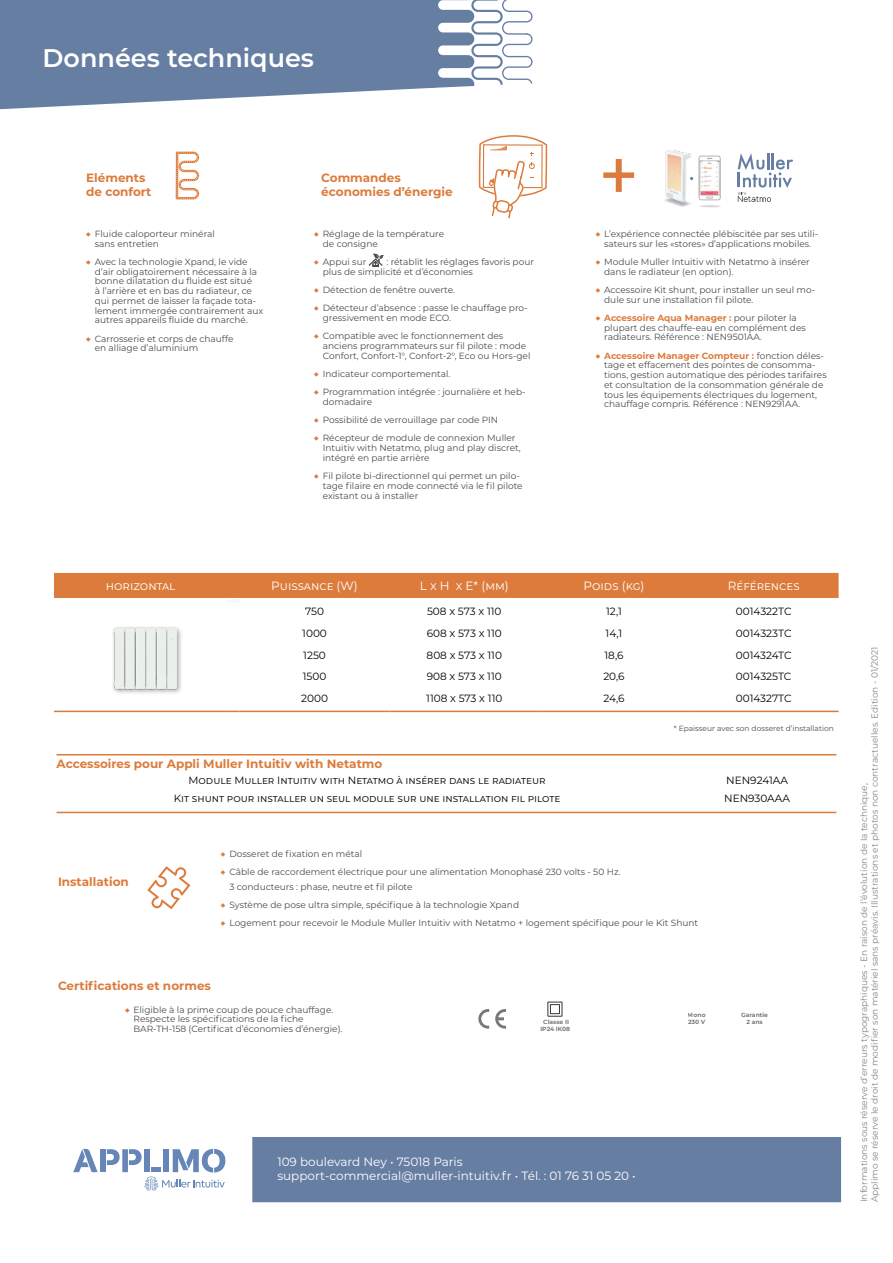
<style>
.page{position:relative;width:893px;height:1263px;background:#fff}
.page>*{position:absolute;margin:0;border:0;box-sizing:border-box;transform-origin:0 0}
.t1{font:600 25.5px "Montserrat";color:#fff}
.t2{font:12px/14.4px "Montserrat";color:#fff}
.t3{font:700 12px/14.4px "Montserrat";color:#dc7b3b}
.t4{font:10.5px "Montserrat";color:#000}
.t5{font:9px/9.8px "Montserrat";color:#4a4a49}
.t6{font:9px/10.8px "Montserrat";color:#878787}
.t7{font:7.5px "Montserrat";color:#4a4a49}
.t8{font:700 6px/7.2px "Montserrat";color:#575756;text-align:center}
.s1{font-family:"Proxima Nova";font-weight:300;color:#dc7b3b}
.s2{font-weight:700;color:#dc7b3b}
</style>
<div class="page">
<div style="left:252px;top:1137px;width:589px;height:65px;background:#677ea3"></div>
<div style="left:100px;top:1149px;width:6px;height:23px;background:#6786b8"></div>
<svg style="left:73px;top:1149px;width:25px;height:23px"></svg>
<svg style="left:107px;top:1149px;width:118px;height:41px"></svg>
<div style="left:548px;top:1002px;width:14px;height:14px;border:1px solid #000"></div>
<div style="left:550px;top:1004px;width:10px;height:10px;border:1px solid #000"></div>
<svg style="left:478px;top:1009px;width:11px;height:20px"></svg>
<svg style="left:495px;top:1009px;width:11px;height:20px"></svg>
<svg style="left:147px;top:866px;width:43px;height:43px"></svg>
<svg style="left:0;top:0;width:432px;height:109px;background:#758aab"></svg>
<svg style="left:57px;top:811px;width:621px;height:1px"></svg>
<hr style="left:57px;top:754px;width:621px;height:1px;background:#dc7b3b">
<hr style="left:678px;top:754px;width:158px;height:1px;background:#dc7b3b">
<hr style="left:57px;top:812px;width:621px;height:1px;background:#dc7b3b">
<hr style="left:678px;top:812px;width:158px;height:1px;background:#dc7b3b">
<div style="left:227px;top:598px;width:13px;height:5px;background:#f8f8fb"></div>
<div style="left:54px;top:573px;width:785px;height:25px;background:#dc7b3b"></div>
<hr style="left:54px;top:711px;width:173px;height:1px;background:#dc7b3b">
<svg style="left:227px;top:711px;width:13px;height:1px"></svg>
<hr style="left:240px;top:711px;width:149px;height:1px;background:#dc7b3b">
<hr style="left:389px;top:711px;width:150px;height:1px;background:#dc7b3b">
<hr style="left:539px;top:711px;width:150px;height:1px;background:#dc7b3b">
<hr style="left:689px;top:711px;width:150px;height:1px;background:#dc7b3b">
<div style="left:110px;top:625px;width:73px;height:71px;background:#fafafa"></div>
<img style="left:113px;top:627px;width:68px;height:66px">
<svg style="left:369px;top:253px;width:15px;height:14px"></svg>
<svg style="left:478px;top:135px;width:70px;height:84px"></svg>
<svg style="left:176px;top:152px;width:23px;height:47px"></svg>
<svg style="left:603px;top:159px;width:31px;height:33px"></svg>
<svg style="left:738px;top:153px;width:55px;height:49px"></svg>
<img style="left:664px;top:150px;width:57px;height:58px">
<svg style="left:432px;top:0;width:101px;height:88px"></svg>
<h1 class="t1" style="left:43px;top:40px;width:273px">Données techniques</h1>
<h2 class="t3" style="left:86px;top:170px;width:67px">Eléments de confort</h2>
<p class="t5" style="left:95px;top:228px;width:122px;text-indent:-9px"><span class="s1">♦</span> Fluide caloporteur minéral sans entretien</p>
<p class="t5" style="left:95px;top:256px;width:170px;text-indent:-9px"><span class="s1">♦</span> Avec la technologie Xpand, le vide d’air obligatoirement nécessaire à la bonne dilatation du fluide est situé<br>à l’arrière et en bas du radiateur, ce qui permet de laisser la façade tota&shy;lement immergée contrairement aux autres appareils fluide du marché.</p>
<p class="t5" style="left:95px;top:333px;width:140px;text-indent:-9px"><span class="s1">♦</span> Carrosserie et corps de chauffe en alliage d’aluminium</p>
<h2 class="t3" style="left:321px;top:170px;width:133px">Commandes économies d’énergie</h2>
<p class="t5" style="left:323px;top:228px;width:123px;text-indent:-9px"><span class="s1">♦</span> Réglage de la température de consigne</p>
<p class="t5" style="left:314px;top:256px;width:54px"><span class="s1">♦</span> Appui sur</p>
<p class="t5" style="left:323px;top:256px;width:213px;text-indent:64px">: rétablit les réglages favoris pour plus de simplicité et d’économies</p>
<p class="t5" style="left:314px;top:280px;width:215px;line-height:18.3px"><span class="s1">♦</span> Détection de fenêtre ouverte.<br><span class="s1">♦</span> Détecteur d’absence : passe le chauffage pro-</p>
<p class="t5" style="left:314px;top:308px;width:191px;line-height:18.3px;text-indent:9px">gressivement en mode ECO.<br><span class="s1">♦</span> Compatible avec le fonctionnement des</p>
<p class="t5" style="left:323px;top:340px;width:209px">anciens programmateurs sur fil pilote : mode<br>Confort, Confort-1°, Confort-2°, Eco ou Hors-gel</p>
<p class="t5" style="left:314px;top:364px;width:213px;line-height:18.3px"><span class="s1">♦</span> Indicateur comportemental.<br><span class="s1">♦</span> Programmation intégrée : journalière et heb-</p>
<p class="t5" style="left:314px;top:392px;width:203px;line-height:18.3px;text-indent:9px">domadaire<br><span class="s1">♦</span> Possibilité de verrouillage par code PIN<br><span class="s1">♦</span> Récepteur de module de connexion Muller</p>
<p class="t5" style="left:323px;top:443px;width:199px">Intuitiv with Netatmo, plug and play discret, intégré en partie arrière</p>
<p class="t5" style="left:323px;top:471px;width:201px;text-indent:-9px"><span class="s1">♦</span> Fil pilote bi-directionnel qui permet un pilo&shy;tage filaire en mode connecté via le fil pilote existant ou à installer</p>
<p class="t5" style="left:596px;top:228px;width:224px;text-align:center"><span class="s1">♦</span> L’expérience connectée plébiscitée par ses utili&shy;sateurs sur les «stores» d’applications mobiles.</p>
<p class="t5" style="left:604px;top:256px;width:207px;text-indent:-9px"><span class="s1">♦</span> Module Muller Intuitiv with Netatmo à insérer dans le radiateur (en option).</p>
<p class="t5" style="left:604px;top:284px;width:213px;text-indent:-9px"><span class="s1">♦</span> Accessoire Kit shunt, pour installer un seul mo&shy;dule sur une installation fil pilote.</p>
<p class="t5" style="left:604px;top:312px;width:203px;text-indent:-9px"><span class="s1">♦</span> <span class="s2">Accessoire Aqua Manager :</span> pour piloter la plupart des chauffe-eau en complément des radiateurs. Référence : NEN9501AA.</p>
<p class="t5" style="left:604px;top:350px;width:224px;text-indent:-9px"><span class="s1">♦</span> <span class="s2">Accessoire Manager Compteur :</span> fonction déles&shy;tage et effacement des pointes de consomma&shy;tions, gestion automatique des périodes tarifaires et consultation de la consommation générale de tous les équipements électriques du logement, chauffage compris. Référence : NEN9291AA.</p>
<h2 class="t2" style="left:106px;top:578px;width:71px">horizontal</h2>
<h2 class="t2" style="left:271px;top:578px;width:88px">Puissance (W)</h2>
<h2 class="t2" style="left:420px;top:578px;width:91px">L x H x E* (mm)</h2>
<h2 class="t2" style="left:584px;top:578px;width:62px">Poids (kg)</h2>
<h2 class="t2" style="left:728px;top:578px;width:73px">Références</h2>
<p class="t4" style="left:305px;top:604px;width:20px">750</p>
<p class="t4" style="left:427px;top:604px;width:76px">508 x 573 x 110</p>
<p class="t4" style="left:606px;top:604px;width:17px">12,1</p>
<p class="t4" style="left:736px;top:604px;width:57px">0014322TC</p>
<p class="t4" style="left:302px;top:626px;width:26px">1000</p>
<p class="t4" style="left:427px;top:626px;width:77px">608 x 573 x 110</p>
<p class="t4" style="left:606px;top:626px;width:18px">14,1</p>
<p class="t4" style="left:736px;top:626px;width:57px">0014323TC</p>
<p class="t4" style="left:303px;top:648px;width:24px">1250</p>
<p class="t4" style="left:427px;top:648px;width:77px">808 x 573 x 110</p>
<p class="t4" style="left:604px;top:648px;width:21px">18,6</p>
<p class="t4" style="left:736px;top:648px;width:57px">0014324TC</p>
<p class="t4" style="left:303px;top:669px;width:25px">1500</p>
<p class="t4" style="left:427px;top:669px;width:77px">908 x 573 x 110</p>
<p class="t4" style="left:603px;top:669px;width:23px">20,6</p>
<p class="t4" style="left:736px;top:669px;width:57px">0014325TC</p>
<p class="t4" style="left:301px;top:691px;width:28px">2000</p>
<p class="t4" style="left:426px;top:691px;width:78px">1108 x 573 x 110</p>
<p class="t4" style="left:603px;top:691px;width:23px">24,6</p>
<p class="t4" style="left:736px;top:691px;width:57px">0014327TC</p>
<p class="t7" style="left:674px;top:723px;width:162px">* Epaisseur avec son dosseret d’installation</p>
<h2 class="t3" style="left:57px;top:756px;width:327px">Accessoires pour Appli Muller Intuitiv with Netatmo</h2>
<p class="t4" style="left:189px;top:772px;width:359px">Module Muller Intuitiv with Netatmo à insérer dans le radiateur</p>
<p class="t4" style="left:726px;top:772px;width:63px">NEN9241AA</p>
<p class="t4" style="left:174px;top:791px;width:388px">Kit shunt pour installer un seul module sur une installation fil pilote</p>
<p class="t4" style="left:724px;top:791px;width:67px">NEN930AAA</p>
<h2 class="t3" style="left:58px;top:874px;width:72px">Installation</h2>
<p class="t5" style="left:221px;top:844px;width:401px;line-height:18.3px"><span class="s1">♦</span> Dosseret de fixation en métal<br><span class="s1">♦</span> Câble de raccordement électrique pour une alimentation Monophasé 230 volts - 50 Hz.</p>
<p class="t5" style="left:221px;top:877px;width:479px;line-height:18.3px;text-indent:9px">3 conducteurs : phase, neutre et fil pilote<br><span class="s1">♦</span> Système de pose ultra simple, spécifique à la technologie Xpand<br><span class="s1">♦</span> Logement pour recevoir le Module Muller Intuitiv with Netatmo + logement spécifique pour le Kit Shunt</p>
<h2 class="t3" style="left:58px;top:978px;width:154px">Certifications et normes</h2>
<p class="t5" style="left:134px;top:1004px;width:211px;text-indent:-9px"><span class="s1">♦</span> Eligible à la prime coup de pouce chauffage.<br>Respecte les spécifications de la fiche<br>BAR-TH-158 (Certificat d’économies d’énergie).</p>
<p class="t8" style="left:540px;top:1018px;width:31px">Classe II<br>IP24 IK08</p>
<p class="t8" style="left:688px;top:1011px;width:19px;text-align:left">Mono<br>230 V</p>
<p class="t8" style="left:741px;top:1011px;width:28px">Garantie<br>2 ans</p>
<h2 class="t2" style="left:277px;top:1154px;width:360px">109 boulevard Ney • 75018 Paris support-commercial@muller-intuitiv.fr • Tél. : 01 76 31 05 20 •</h2>
<p class="t6" style="left:858px;top:1202px;width:557px;rotate:-90deg">Informations sous réserve d’erreurs typographiques - En raison de l’évolution de la technique,<br>Applimo se réserve le droit de modifier son matériel sans préavis. Illustrations et photos non contractuelles. Edition - 01/2021</p>
</div>
